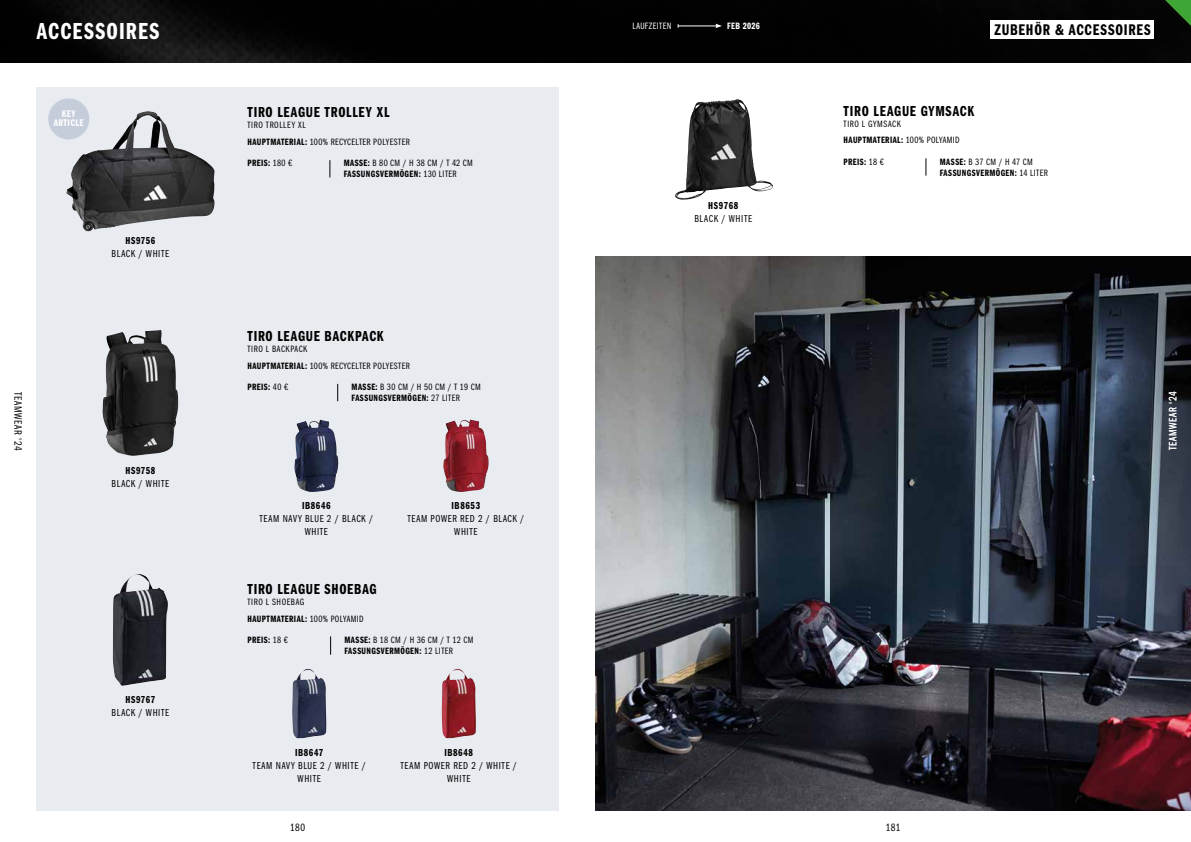
<style>
.page{position:relative;width:1191px;height:842px;background:#fff}
.page>*{position:absolute;margin:0;border:0;box-sizing:border-box;transform-origin:0 0}
.t1{font:24px "Franklin Gothic LT Pro Dm Cm";letter-spacing:.05em;color:#fff}
.t2{font:16px "Franklin Gothic LT Pro Dm Cm";letter-spacing:.05em;color:#000}
.t3{font:15px "Franklin Gothic LT Pro Dm Cm";letter-spacing:.05em;color:#000}
.t4{font:11px "Franklin Gothic LT Pro Bk Cm";letter-spacing:.06em;color:#000}
.t5{font:11px "Franklin Gothic LT Pro Bk Cm";letter-spacing:.06em;color:#fff}
.t6{font:10.5px/13px "Franklin Gothic LT Pro Bk Cm";letter-spacing:.065em;color:#000;text-align:center}
.t7{font:10.5px "Franklin Gothic LT Pro Dm Cm";letter-spacing:.06em;color:#000}
.t8{font:10px/9.1px "Franklin Gothic LT Pro Dm Cm";letter-spacing:.03em;color:#fff;text-align:center}
.t9{font:9.5px "Franklin Gothic LT Pro Bk Cm";letter-spacing:.05em;color:#000}
.t10{font:9.5px "Franklin Gothic LT Pro Dm Cm";letter-spacing:.045em;color:#000}
.t11{font:9.5px "Franklin Gothic LT Pro Bk Cm";letter-spacing:.07em;color:#000}
.t12{font:9.5px "Franklin Gothic LT Pro Bk Cm";letter-spacing:.05em;color:#fff}
.t13{font:9.5px "Franklin Gothic LT Pro Dm Cm";letter-spacing:.045em;color:#fff}
.s1{font-family:"Franklin Gothic LT Pro Dm Cm"}
.s2{font-family:"Franklin Gothic LT Pro Bk Cm"}
</style>
<div class="page">
<img style="left:0;top:0;width:1191px;height:62px">
<img style="left:595px;top:257px;width:596px;height:554px">
<div style="left:36px;top:87px;width:522px;height:724px;background:#e8ebf0"></div>
<div style="left:48px;top:98px;width:41px;height:41px;background:#c5ccda;border-radius:50%"></div>
<img style="left:66px;top:111px;width:124px;height:120px">
<img style="left:685px;top:99px;width:51px;height:91px">
<img style="left:103px;top:330px;width:73px;height:126px">
<img style="left:294px;top:420px;width:44px;height:72px">
<img style="left:443px;top:419px;width:45px;height:73px">
<img style="left:113px;top:574px;width:55px;height:112px">
<img style="left:292px;top:669px;width:34px;height:69px">
<img style="left:442px;top:669px;width:34px;height:69px">
<svg style="left:1165px;top:0;width:26px;height:26px"></svg>
<svg style="left:329px;top:160px;width:1px;height:17px"></svg>
<svg style="left:337px;top:384px;width:1px;height:17px"></svg>
<svg style="left:925px;top:158px;width:1px;height:18px"></svg>
<svg style="left:330px;top:636px;width:1px;height:19px"></svg>
<div style="left:990px;top:20px;width:164px;height:19px;background:#fff"></div>
<hr style="left:678px;top:26px;width:39px;height:1px;background:#fff">
<svg style="left:715px;top:24px;width:7px;height:4px"></svg>
<h1 class="t1" style="left:37px;top:18px;width:124px">ACCESSOIRES</h1>
<p class="t8" style="left:54px;top:109px;width:31px">KEY<br>ARTICLE</p>
<h3 class="t3" style="left:247px;top:104px;width:143px">TIRO LEAGUE TROLLEY XL</h3>
<p class="t11" style="left:247px;top:119px;width:60px">TIRO TROLLEY XL</p>
<p class="t9" style="left:247px;top:137px;width:164px"><span class="s1">HAUPTMATERIAL:</span> 100% RECYCELTER POLYESTER</p>
<p class="t7" style="left:125px;top:235px;width:31px">HS9756</p>
<p class="t6" style="left:112px;top:247px;width:59px">BLACK / WHITE</p>
<p class="t10" style="left:247px;top:158px;width:46px">PREIS: <span class="s2">180 €</span></p>
<p class="t9" style="left:344px;top:158px;width:131px"><span class="s1">MASSE:</span> B 80 CM / H 38 CM / T 42 CM</p>
<p class="t10" style="left:344px;top:169px;width:114px">FASSUNGSVERMÖGEN: <span class="s2">130 LITER</span></p>
<h3 class="t3" style="left:247px;top:328px;width:138px">TIRO LEAGUE BACKPACK</h3>
<p class="t9" style="left:247px;top:344px;width:61px">TIRO L BACKPACK</p>
<p class="t9" style="left:247px;top:361px;width:164px"><span class="s1">HAUPTMATERIAL:</span> 100% RECYCELTER POLYESTER</p>
<p class="t12" style="left:632px;top:21px;width:41px">LAUFZEITEN</p>
<p class="t13" style="left:727px;top:21px;width:34px">FEB 2026</p>
<p class="t7" style="left:708px;top:200px;width:32px">HS9768</p>
<p class="t6" style="left:694px;top:212px;width:59px">BLACK / WHITE</p>
<h2 class="t2" style="left:994px;top:21px;width:158px">ZUBEHÖR &amp; ACCESSOIRES</h2>
<h3 class="t3" style="left:843px;top:102px;width:132px">TIRO LEAGUE GYMSACK</h3>
<p class="t9" style="left:843px;top:118px;width:59px">TIRO L GYMSACK</p>
<p class="t10" style="left:843px;top:135px;width:118px">HAUPTMATERIAL: <span class="s2">100% POLYAMID</span></p>
<p class="t10" style="left:843px;top:156px;width:42px">PREIS: <span class="s2">18 €</span></p>
<p class="t9" style="left:939px;top:156px;width:95px"><span class="s1">MASSE:</span> B 37 CM / H 47 CM</p>
<p class="t10" style="left:939px;top:167px;width:110px">FASSUNGSVERMÖGEN: <span class="s2">14 LITER</span></p>
<p class="t10" style="left:247px;top:382px;width:42px">PREIS: <span class="s2">40 €</span></p>
<p class="t9" style="left:351px;top:382px;width:131px"><span class="s1">MASSE:</span> B 30 CM / H 50 CM / T 19 CM</p>
<p class="t10" style="left:351px;top:393px;width:110px">FASSUNGSVERMÖGEN: <span class="s2">27 LITER</span></p>
<p class="t4" style="left:24px;top:392px;width:60px;rotate:90deg">TEAMWEAR '24</p>
<p class="t5" style="left:1166px;top:450px;width:60px;rotate:-90deg">TEAMWEAR '24</p>
<p class="t7" style="left:125px;top:464px;width:31px">HS9758</p>
<p class="t6" style="left:112px;top:477px;width:59px">BLACK / WHITE</p>
<p class="t7" style="left:125px;top:693px;width:31px">HS9767</p>
<p class="t6" style="left:112px;top:706px;width:59px">BLACK / WHITE</p>
<p class="t7" style="left:302px;top:499px;width:30px">IB8646</p>
<p class="t6" style="left:259px;top:512px;width:115px">TEAM NAVY BLUE 2 / BLACK /<br>WHITE</p>
<h3 class="t3" style="left:247px;top:580px;width:130px">TIRO LEAGUE SHOEBAG</h3>
<p class="t9" style="left:247px;top:596px;width:58px">TIRO L SHOEBAG</p>
<p class="t10" style="left:247px;top:613px;width:118px">HAUPTMATERIAL: <span class="s2">100% POLYAMID</span></p>
<p class="t7" style="left:451px;top:499px;width:30px">IB8653</p>
<p class="t6" style="left:407px;top:512px;width:119px">TEAM POWER RED 2 / BLACK /<br>WHITE</p>
<p class="t10" style="left:247px;top:634px;width:42px">PREIS: <span class="s2">18 €</span></p>
<p class="t9" style="left:344px;top:634px;width:130px"><span class="s1">MASSE:</span> B 18 CM / H 36 CM / T 12 CM</p>
<p class="t10" style="left:344px;top:645px;width:110px">FASSUNGSVERMÖGEN: <span class="s2">12 LITER</span></p>
<p class="t7" style="left:295px;top:746px;width:30px">IB8647</p>
<p class="t6" style="left:252px;top:759px;width:115px">TEAM NAVY BLUE 2 / WHITE /<br>WHITE</p>
<p class="t7" style="left:444px;top:746px;width:30px">IB8648</p>
<p class="t6" style="left:400px;top:759px;width:118px">TEAM POWER RED 2 / WHITE /<br>WHITE</p>
<p class="t4" style="left:290px;top:821px;width:17px">180</p>
<p class="t4" style="left:885px;top:821px;width:16px">181</p>
</div>
